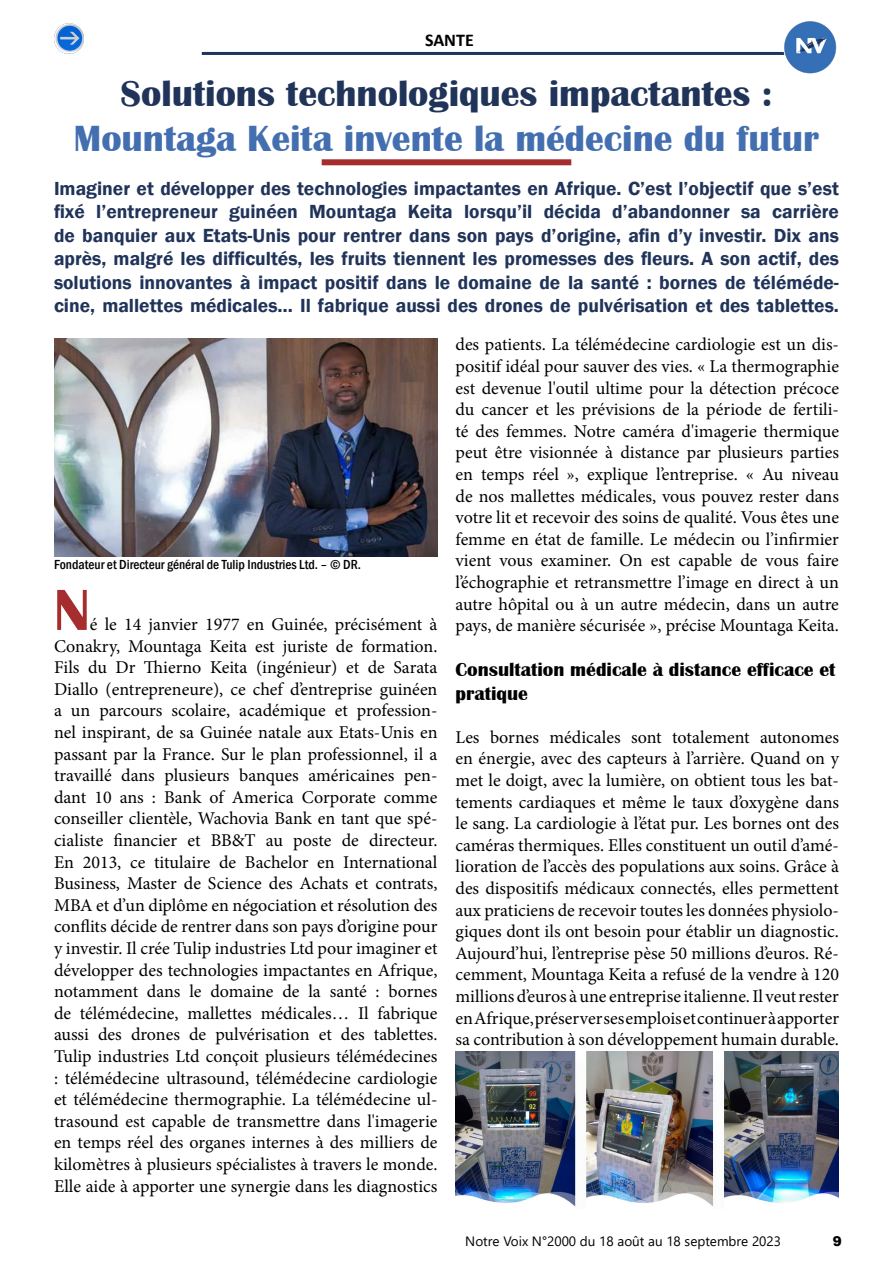
<style>
.page{position:relative;width:893px;height:1263px;background:#fff}
.page>*{position:absolute;margin:0;border:0;box-sizing:border-box;transform-origin:0 0}
.t1{font:700 60px "Britannic";color:#a62d2d}
.t2{font:700 37.5px "Britannic";color:#436fb1}
.t3{font:700 37.5px "Britannic";color:#203359}
.t4{font:600 19.5px/23.4px "Franklin Gothic";color:#203359;text-align:justify}
.t5{font:700 19.5px/23.4px "Britannic";color:#000}
.t6{font:18px/21.6px "Minion Pro";color:#000;text-align:justify}
.t7{font:700 18px "Calibri";color:#000}
.t8{font:500 condensed 13.5px "Franklin Gothic";color:#000}
.t9{font:13.5px "Segoe UI";color:#000}
.t10{font:900 13.5px "Arial";color:#000}
</style>
<div class="page">
<hr style="left:202px;top:52px;width:587px;height:3px;background:#203359">
<img style="left:783px;top:20px;width:54px;height:54px;border-radius:27px">
<img style="left:54px;top:23px;width:30px;height:31px">
<div style="left:322px;top:159px;width:249px;height:6px;background:#a62d2d"></div>
<img style="left:54px;top:339px;width:383px;height:217px">
<img style="left:455px;top:1051px;width:384px;height:156px">
<p class="t7" style="left:425px;top:27px;width:50px">SANTE</p>
<p class="t3" style="left:121px;top:73px;width:653px">Solutions technologiques impactantes :</p>
<p class="t2" style="left:74px;top:118px;width:747px">Mountaga Keita invente la médecine du futur</p>
<p class="t4" style="left:54px;top:177px;width:786px">Imaginer et développer des technologies impactantes en Afrique. C’est l’objectif que s’est fixé l’entrepreneur guinéen Mountaga Keita lorsqu’il décida d’abandonner sa carrière de banquier aux Etats-Unis pour rentrer dans son pays d’origine, afin d’y investir. Dix ans après, malgré les difficultés, les fruits tiennent les promesses des fleurs. A son actif, des solutions innovantes à impact positif dans le domaine de la santé : bornes de téléméde&shy;cine, mallettes médicales… Il fabrique aussi des drones de pulvérisation et des tablettes.</p>
<p class="t8" style="left:54px;top:555px;width:308px">Fondateur et Directeur général de Tulip Industries Ltd. – © DR.</p>
<p class="t1" style="left:54px;top:576px;width:37px">N</p>
<p class="t6" style="left:54px;top:613px;width:385px;text-indent:36px">é le 14 janvier 1977 en Guinée, précisément à Conakry, Mountaga Keita est juriste de formation.<br>Fils du Dr Thierno Keita (ingénieur) et de Sarata Diallo (entrepreneure), ce chef d’entreprise guinéen a un parcours scolaire, académique et profession&shy;nel inspirant, de sa Guinée natale aux Etats-Unis en passant par la France. Sur le plan professionnel, il a travaillé dans plusieurs banques américaines pen&shy;dant 10 ans : Bank of America Corporate comme conseiller clientèle, Wachovia Bank en tant que spé&shy;cialiste financier et BB&amp;T au poste de directeur.</p>
<p class="t6" style="left:54px;top:851px;width:385px">En 2013, ce titulaire de Bachelor en International Business, Master de Science des Achats et contrats, MBA et d’un diplôme en négociation et résolution des conflits décide de rentrer dans son pays d’origine pour y investir. Il crée Tulip industries Ltd pour imaginer et développer des technologies impactantes en Afrique, notamment dans le domaine de la santé : bornes de télémédecine, mallettes médicales… Il fabrique aussi des drones de pulvérisation et des tablettes.</p>
<p class="t6" style="left:54px;top:1045px;width:385px">Tulip industries Ltd conçoit plusieurs télémédecines : télémédecine ultrasound, télémédecine cardiologie et télémédecine thermographie. La télémédecine ul&shy;trasound est capable de transmettre dans l'imagerie en temps réel des organes internes à des milliers de kilomètres à plusieurs spécialistes à travers le monde.<br>Elle aide à apporter une synergie dans les diagnostics</p>
<p class="t6" style="left:455px;top:334px;width:385px">des patients. La télémédecine cardiologie est un dis&shy;positif idéal pour sauver des vies. « La thermographie est devenue l'outil ultime pour la détection précoce du cancer et les prévisions de la période de fertili&shy;té des femmes. Notre caméra d'imagerie thermique peut être visionnée à distance par plusieurs parties en temps réel », explique l’entreprise. « Au niveau de nos mallettes médicales, vous pouvez rester dans votre lit et recevoir des soins de qualité. Vous êtes une femme en état de famille. Le médecin ou l’infirmier vient vous examiner. On est capable de vous faire l’échographie et retransmettre l’image en direct à un autre hôpital ou à un autre médecin, dans un autre pays, de manière sécurisée », précise Mountaga Keita.</p>
<p class="t5" style="left:455px;top:658px;width:382px">Consultation médicale à distance efficace et pratique</p>
<p class="t6" style="left:455px;top:726px;width:385px">Les bornes médicales sont totalement autonomes en énergie, avec des capteurs à l’arrière. Quand on y met le doigt, avec la lumière, on obtient tous les bat&shy;tements cardiaques et même le taux d’oxygène dans le sang. La cardiologie à l’état pur. Les bornes ont des caméras thermiques. Elles constituent un outil d’amé&shy;lioration de l’accès des populations aux soins. Grâce à des dispositifs médicaux connectés, elles permettent aux praticiens de recevoir toutes les données physiolo&shy;giques dont ils ont besoin pour établir un diagnostic.</p>
<p class="t6" style="left:455px;top:942px;width:385px">Aujourd’hui, l’entreprise pèse 50 millions d’euros. Ré&shy;cemment, Mountaga Keita a refusé de la vendre à 120 millions d’euros à une entreprise italienne. Il veut rester en Afrique, préserver ses emplois et continuer à apporter sa contribution à son développement humain durable.</p>
<p class="t9" style="left:465px;top:1228px;width:317px">Notre Voix N°2000 du 18 août au 18 septembre 2023</p>
<p class="t10" style="left:833px;top:1231px;width:11px">9</p>
</div>
